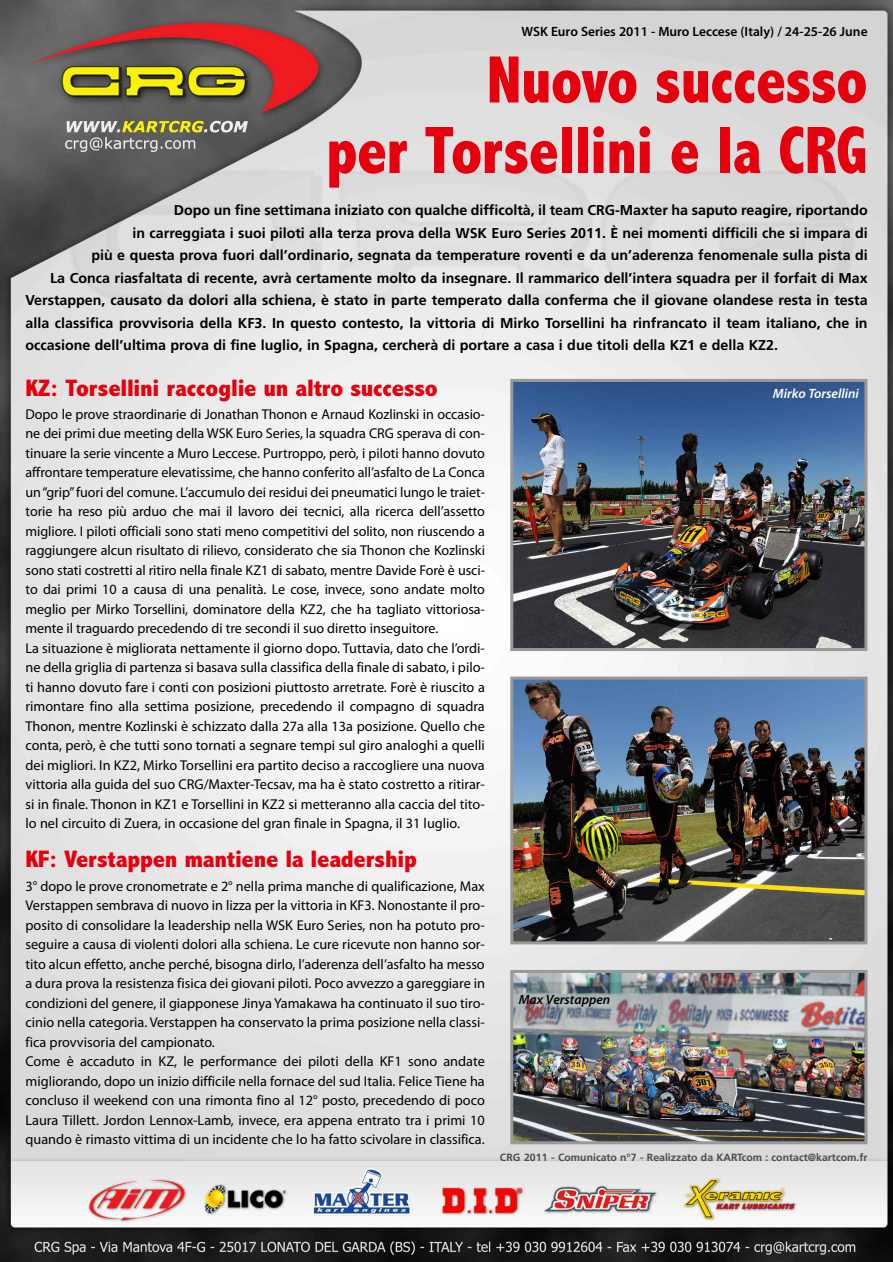
<style>
.page{position:relative;width:893px;height:1262px;background:#fff}
.page>*{position:absolute;margin:0;border:0;box-sizing:border-box;transform-origin:0 0}
.t1{font:800 condensed 67.5px/70.5px "Abadi";letter-spacing:-.01em;color:#e6000e;text-align:right;scale:.95 1}
.t2{font:800 condensed 24px "Abadi";letter-spacing:-.01em;color:#e6000e;scale:1.1 1}
.t3{font:14.25px/19.5px "Myriad Pro";color:#000}
.t4{font:700 14.25px "Frutiger";color:#000}
.t5{font:600 13.5px "Myriad Pro";color:#000}
.t6{font:italic 600 13.5px "Myriad Pro";color:#fff}
.t7{font:italic 600 13.5px "Myriad Pro";color:#000}
.t8{font:700 10.5px "Frutiger";color:#4d4d4d}
</style>
<div class="page">
<img style="left:0;top:0;width:892px;height:1262px">
<img style="left:514px;top:383px;width:349px;height:264px">
<div style="left:510px;top:379px;width:357px;height:272px;border:3px solid #999"></div>
<img style="left:514px;top:681px;width:349px;height:259px">
<div style="left:510px;top:677px;width:357px;height:267px;border:3px solid #999"></div>
<img style="left:514px;top:974px;width:349px;height:166px">
<div style="left:510px;top:970px;width:357px;height:174px;border:3px solid #999"></div>
<p class="t5" style="left:521px;top:27px;width:348px">WSK Euro Series 2011 - Muro Leccese (Italy) / 24-25-26 June</p>
<h1 class="t1" style="left:326px;top:44px;width:572px">Nuovo successo<br>per Torsellini e la CRG</h1>
<p class="t4" style="left:174px;top:205px;width:695px">Dopo un fine settimana iniziato con qualche difficoltà, il team CRG-Maxter ha saputo reagire, riportando</p>
<p class="t4" style="left:133px;top:227px;width:737px">in carreggiata i suoi piloti alla terza prova della WSK Euro Series 2011. È nei momenti difficili che si impara di</p>
<p class="t4" style="left:91px;top:250px;width:778px">più e questa prova fuori dall’ordinario, segnata da temperature roventi e da un’aderenza fenomenale sulla pista di</p>
<p class="t4" style="left:50px;top:272px;width:819px">La Conca riasfaltata di recente, avrà certamente molto da insegnare. Il rammarico dell’intera squadra per il forfait di Max</p>
<p class="t4" style="left:26px;top:295px;width:844px">Verstappen, causato da dolori alla schiena, è stato in parte temperato dalla conferma che il giovane olandese resta in testa</p>
<p class="t4" style="left:26px;top:317px;width:844px">alla classifica provvisoria della KF3. In questo contesto, la vittoria di Mirko Torsellini ha rinfrancato il team italiano, che in</p>
<p class="t4" style="left:26px;top:340px;width:754px">occasione dell’ultima prova di fine luglio, in Spagna, cercherà di portare a casa i due titoli della KZ1 e della KZ2.</p>
<h2 class="t2" style="left:26px;top:373px;width:376px">KZ: Torsellini raccoglie un altro successo</h2>
<p class="t3" style="left:26px;top:405px;width:461px">Dopo le prove straordinarie di Jonathan Thonon e Arnaud Kozlinski in occasio&shy;ne dei primi due meeting della WSK Euro Series, la squadra CRG sperava di con&shy;tinuare la serie vincente a Muro Leccese. Purtroppo, però, i piloti hanno dovuto affrontare temperature elevatissime, che hanno conferito all’asfalto de La Conca un “grip”fuori del comune. L’accumulo dei residui dei pneumatici lungo le traiet&shy;torie ha reso più arduo che mai il lavoro dei tecnici, alla ricerca dell’assetto migliore. I piloti officiali sono stati meno competitivi del solito, non riuscendo a raggiungere alcun risultato di rilievo, considerato che sia Thonon che Kozlinski sono stati costretti al ritiro nella finale KZ1 di sabato, mentre Davide Forè è usci&shy;to dai primi 10 a causa di una penalità. Le cose, invece, sono andate molto meglio per Mirko Torsellini, dominatore della KZ2, che ha tagliato vittoriosa&shy;mente il traguardo precedendo di tre secondi il suo diretto inseguitore.<br>La situazione è migliorata nettamente il giorno dopo. Tuttavia, dato che l’ordi&shy;ne della griglia di partenza si basava sulla classifica della finale di sabato, i pilo&shy;ti hanno dovuto fare i conti con posizioni piuttosto arretrate. Forè è riuscito a rimontare fino alla settima posizione, precedendo il compagno di squadra Thonon, mentre Kozlinski è schizzato dalla 27a alla 13a posizione. Quello che conta, però, è che tutti sono tornati a segnare tempi sul giro analoghi a quelli dei migliori. In KZ2, Mirko Torsellini era partito deciso a raccogliere una nuova vittoria alla guida del suo CRG/Maxter-Tecsav, ma ha è stato costretto a ritirar&shy;si in finale. Thonon in KZ1 e Torsellini in KZ2 si metteranno alla caccia del tito&shy;lo nel circuito di Zuera, in occasione del gran finale in Spagna, il 31 luglio.</p>
<h2 class="t2" style="left:26px;top:845px;width:357px">KF: Verstappen mantiene la leadership</h2>
<p class="t3" style="left:26px;top:877px;width:461px">3° dopo le prove cronometrate e 2° nella prima manche di qualificazione, Max Verstappen sembrava di nuovo in lizza per la vittoria in KF3. Nonostante il pro&shy;posito di consolidare la leadership nella WSK Euro Series, non ha potuto pro&shy;seguire a causa di violenti dolori alla schiena. Le cure ricevute non hanno sor&shy;tito alcun effetto, anche perché, bisogna dirlo, l’aderenza dell’asfalto ha messo a dura prova la resistenza fisica dei giovani piloti. Poco avvezzo a gareggiare in condizioni del genere, il giapponese Jinya Yamakawa ha continuato il suo tiro&shy;cinio nella categoria. Verstappen ha conservato la prima posizione nella classi&shy;fica provvisoria del campionato.<br>Come è accaduto in KZ, le performance dei piloti della KF1 sono andate migliorando, dopo un inizio difficile nella fornace del sud Italia. Felice Tiene ha concluso il weekend con una rimonta fino al 12° posto, precedendo di poco Laura Tillett. Jordon Lennox-Lamb, invece, era appena entrato tra i primi 10 quando è rimasto vittima di un incidente che lo ha fatto scivolare in classifica.</p>
<p class="t6" style="left:773px;top:388px;width:88px">Mirko Torsellini</p>
<p class="t7" style="left:519px;top:994px;width:93px">Max Verstappen</p>
<p class="t8" style="left:500px;top:1153px;width:369px">CRG 2011 - Comunicato n°7 - Realizzato da KARTcom : contact@kartcom.fr</p>
</div>
